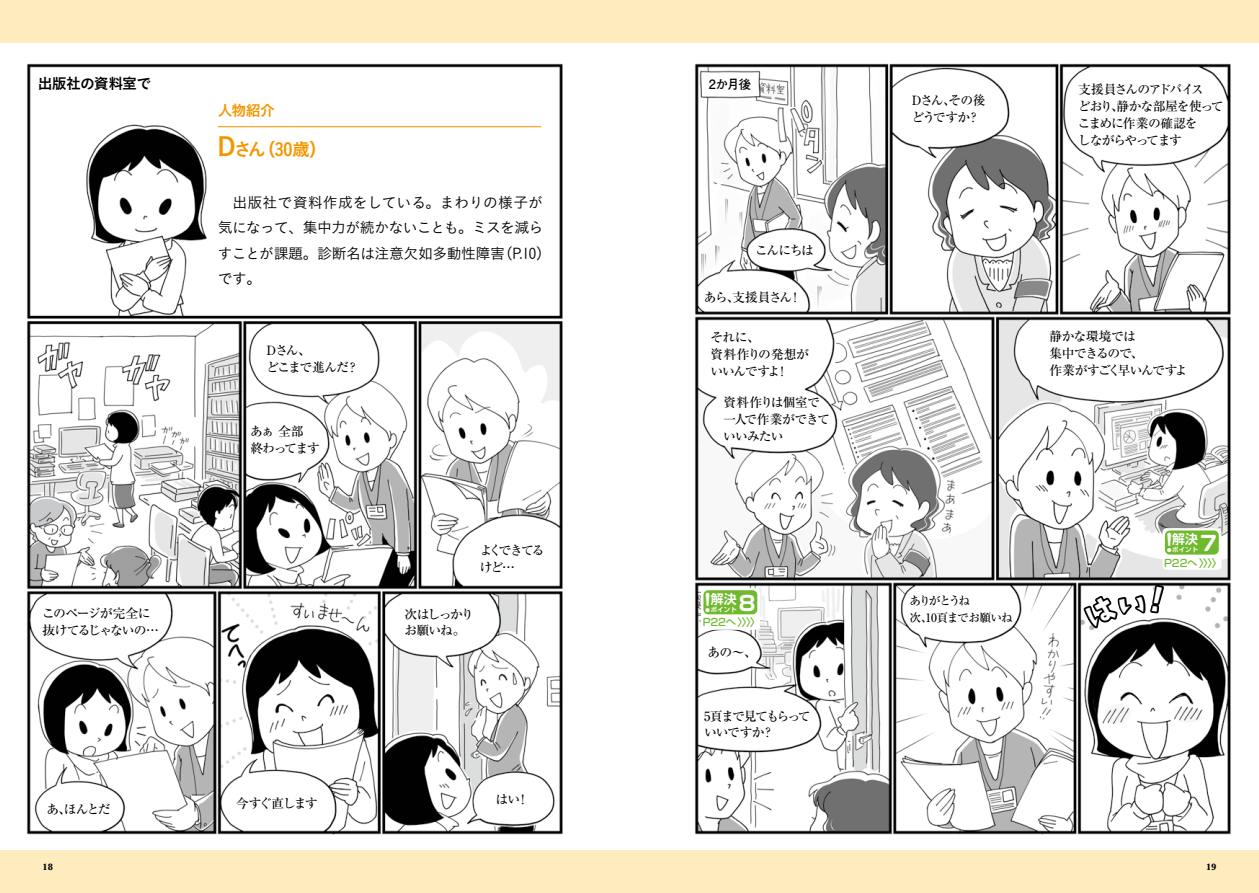
<style>
.page{position:relative;width:1259px;height:893px;background:#fff}
.page>*{position:absolute;margin:0;border:0;box-sizing:border-box;transform-origin:0 0}
.t1{font:25.35px "Hiragino UD Sans R Std N W6";color:#fff}
.t2{font:17.85px "Koburina Go Std W6";color:#f39700}
.t3{font:14.85px/25.5px "Koburina Go Std N W3";letter-spacing:-.035em;color:#000}
.t4{font:14.85px "Koburina Go Std W6";letter-spacing:-.055em;color:#000}
.t5{font:14.85px "Koburina Go Std W6";color:#f39700}
.t6{font:700 12.9px "Soft Go Std De";color:#fff}
.t7{font:500 12.75px/17px "Ryumin Pro";letter-spacing:-.085em;color:#000}
.t8{font:500 12.75px/17px "Ryumin Pro";letter-spacing:-.065em;color:#000}
.t9{font:500 12.75px/17px "Ryumin Pro";letter-spacing:-.105em;color:#000}
.t10{font:500 12.75px/17px "Ryumin Pro";letter-spacing:-.06em;color:#000}
.t11{font:500 12.75px/17px "Ryumin Pro";letter-spacing:-.045em;color:#000}
.t12{font:500 12.75px/15.9px "Ryumin Pro";letter-spacing:-.115em;color:#000}
.t13{font:500 12.75px/17px "Ryumin Pro";letter-spacing:-.165em;color:#000}
.t14{font:500 12.75px "Ryumin Pro";letter-spacing:-.11em;color:#000}
.t15{font:700 12.75px "Futo Go B101 Pro";color:#000}
.t16{font:500 11.7px/17px "Ryumin Pro";letter-spacing:-.1em;color:#000}
.t17{font:500 10.35px "Soft Go Std";letter-spacing:-.01em;color:#6fba2c}
.t18{font:700 9.6px "Baskerville";color:#000}
.t19{font:700 6.6px "Soft Go Std De";color:#fff}
.s1{font-size:25.5px}
.s2{font-family:"Soft Go Std";font-size:20.55px}
</style>
<div class="page">
<div style="left:0;top:0;width:1259px;height:43px;background:#feebbe"></div>
<div style="left:0;top:850px;width:1259px;height:43px;background:#feebbe"></div>
<img style="left:26px;top:63px;width:537px;height:772px">
<img style="left:694px;top:63px;width:537px;height:772px">
<div style="left:1162px;top:528px;width:59px;height:42px;background:#fff;border-radius:4px"></div>
<div style="left:701px;top:588px;width:59px;height:42px;background:#fff;border-radius:4px"></div>
<div style="left:1165px;top:530px;width:53px;height:25px;background:#6fba2c;border-radius:5px"></div>
<svg style="left:697px;top:603px;width:63px;height:122px"></svg>
<div style="left:703px;top:590px;width:54px;height:24px;background:#6fba2c;border-radius:5px"></div>
<hr style="left:218px;top:126px;width:323px;height:1px;background:#f39700">
<svg style="left:1080px;top:582px;width:86px;height:70px"></svg>
<p class="t4" style="left:38px;top:72px;width:115px">出版社の資料室で</p>
<p class="t7" style="left:42px;top:604px;width:118px">このページが完全に抜けてるじゃないの…</p>
<p class="t5" style="left:218px;top:99px;width:59px">人物紹介</p>
<h2 class="t2" style="left:218px;top:136px;width:111px"><span class="s1">D</span>さん（30歳）</h2>
<p class="t3" style="left:218px;top:189px;width:335px;text-indent:15px">出版社で資料作成をしている。まわりの様子が気になって、集中力が続かないことも。ミスを減らすことが課題。診断名は注意欠如多動性障害（P.10）です。</p>
<p class="t9" style="left:266px;top:340px;width:94px">Dさん、<br>どこまで進んだ？</p>
<p class="t9" style="left:250px;top:422px;width:71px">あぁ 全部<br>終わってます</p>
<p class="t13" style="left:480px;top:541px;width:66px">よくできてるけど…</p>
<p class="t7" style="left:404px;top:605px;width:71px;line-height:15.9px">次はしっかりお願いね。</p>
<p class="t7" style="left:46px;top:800px;width:66px">あ、ほんとだ</p>
<p class="t14" style="left:236px;top:793px;width:84px">今すぐ直します</p>
<p class="t7" style="left:495px;top:790px;width:35px">はい！</p>
<p class="t15" style="left:709px;top:74px;width:44px">2か月後</p>
<p class="t7" style="left:755px;top:241px;width:60px">こんにちは</p>
<p class="t7" style="left:704px;top:288px;width:99px">あら、支援員さん！</p>
<p class="t11" style="left:710px;top:328px;width:100px">それに、<br>資料作りの発想がいいんですよ！</p>
<p class="t10" style="left:723px;top:393px;width:108px">資料作りは個室で一人で作業ができていいみたい</p>
<h1 class="t1" style="left:702px;top:583px;width:12px">!</h1>
<p class="t6" style="left:711px;top:590px;width:46px">解決<span class="s2">8</span></p>
<p class="t19" style="left:711px;top:604px;width:28px">ポイント</p>
<p class="t17" style="left:702px;top:615px;width:59px">P22へ〉〉〉〉</p>
<p class="t7" style="left:707px;top:643px;width:51px">あの〜、</p>
<p class="t12" style="left:704px;top:708px;width:108px">5頁まで見てもらっていいですか？</p>
<p class="t7" style="left:911px;top:91px;width:76px">Dさん、その後どうですか？</p>
<p class="t7" style="left:1077px;top:80px;width:147px">支援員さんのアドバイス<br>どおり、静かな部屋を使ってこまめに作業の確認を<br>しながらやってます</p>
<p class="t8" style="left:1049px;top:326px;width:140px">静かな環境では<br>集中できるので、<br>作業がすごく早いんですよ</p>
<h1 class="t1" style="left:1164px;top:523px;width:12px">!</h1>
<p class="t6" style="left:1172px;top:530px;width:46px">解決<span class="s2">7</span></p>
<p class="t19" style="left:1172px;top:545px;width:28px">ポイント</p>
<p class="t16" style="left:909px;top:591px;width:105px">ありがとうね<br>次、10頁までお願いね</p>
<p class="t17" style="left:1164px;top:555px;width:59px">P22へ〉〉〉〉</p>
<p class="t18" style="left:43px;top:861px;width:12px">18</p>
<p class="t18" style="left:1206px;top:861px;width:12px">19</p>
</div>
